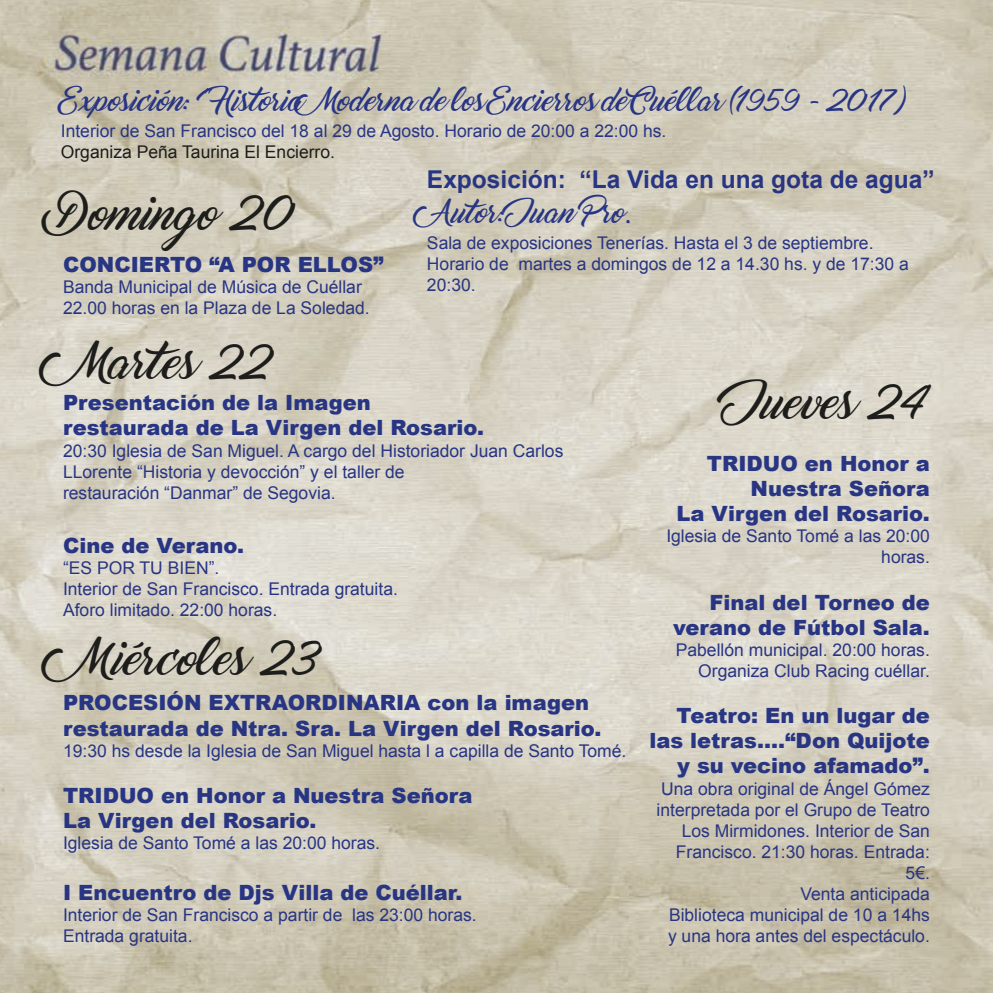
<style>
.page{position:relative;width:993px;height:993px;background:#fff}
.page>*{position:absolute;margin:0;border:0;box-sizing:border-box;transform-origin:0 0}
.t1{font:38.5px "Marguerite";color:#1d1d1b}
.t2{font:24.5px "Marguerite";color:#283583}
.t3{font:700 24.5px "Arial";color:#283583}
.t4{font:900 21px/25.2px "Arial";color:#283583}
.t5{font:17.5px/21px "Arial";color:#283583}
.t6{font:17.5px "Arial";color:#1d1d1b}
</style>
<div class="page">
<img style="left:0;top:0;width:992px;height:992px">
<h2 class="t2" style="left:61px;top:88px;width:846px">Exposición: “Historia Moderna de los Encierros de Cuéllar (1959 - 2017)</h2>
<p class="t5" style="left:61px;top:121px;width:607px">Interior de San Francisco del 18 al 29 de Agosto. Horario de 20:00 a 22:00 hs.</p>
<p class="t6" style="left:61px;top:140px;width:275px">Organiza Peña Taurina El Encierro.</p>
<h1 class="t1" style="left:61px;top:194px;width:237px">Domingo 20</h1>
<p class="t4" style="left:63px;top:251px;width:322px">CONCIERTO “A POR ELLOS”</p>
<p class="t5" style="left:63px;top:276px;width:308px">Banda Municipal de Música de Cuéllar<br>22.00 horas en la Plaza de La Soledad.</p>
<h2 class="t3" style="left:427px;top:163px;width:509px">Exposición: “La Vida en una gota de agua”</h2>
<h2 class="t2" style="left:427px;top:200px;width:208px">Autor: Juan Pro.</h2>
<p class="t5" style="left:427px;top:232px;width:483px">Sala de exposiciones Tenerías. Hasta el 3 de septiembre.<br>Horario de martes a domingos de 12 a 14.30 hs. y de 17:30 a<br>20:30.</p>
<h1 class="t1" style="left:61px;top:343px;width:214px">Martes 22</h1>
<p class="t4" style="left:63px;top:389px;width:422px">Presentación de la Imagen restaurada de La Virgen del Rosario.</p>
<p class="t5" style="left:63px;top:440px;width:501px">20:30 Iglesia de San Miguel. A cargo del Historiador Juan Carlos<br>LLorente “Historia y devocción” y el taller de<br>restauración “Danmar” de Segovia.</p>
<p class="t4" style="left:63px;top:532px;width:182px">Cine de Verano.</p>
<p class="t5" style="left:63px;top:557px;width:336px">“ES POR TU BIEN”.<br>Interior de San Francisco. Entrada gratuita.<br>Aforo limitado. 22:00 horas.</p>
<h1 class="t1" style="left:63px;top:639px;width:260px">Miércoles 23</h1>
<p class="t4" style="left:63px;top:689px;width:540px">PROCESIÓN EXTRAORDINARIA con la imagen restaurada de Ntra. Sra. La Virgen del Rosario.</p>
<p class="t5" style="left:63px;top:740px;width:564px">19:30 hs desde la Iglesia de San Miguel hasta l a capilla de Santo Tomé.</p>
<p class="t4" style="left:63px;top:781px;width:411px">TRIDUO en Honor a Nuestra Señora<br>La Virgen del Rosario.</p>
<p class="t5" style="left:63px;top:832px;width:318px">Iglesia de Santo Tomé a las 20:00 horas.</p>
<p class="t4" style="left:63px;top:878px;width:401px">I Encuentro de Djs Villa de Cuéllar.</p>
<p class="t5" style="left:63px;top:903px;width:415px">Interior de San Francisco a partir de las 23:00 horas.<br>Entrada gratuita.</p>
<h1 class="t1" style="left:734px;top:383px;width:197px">Jueves 24</h1>
<p class="t4" style="left:676px;top:450px;width:255px;text-align:right">TRIDUO en Honor a<br>Nuestra Señora<br>La Virgen del Rosario.</p>
<p class="t5" style="left:666px;top:525px;width:265px;text-align:right">Iglesia de Santo Tomé a las 20:00 horas.</p>
<p class="t4" style="left:673px;top:588px;width:258px;text-align:right">Final del Torneo de verano de Fútbol Sala.</p>
<p class="t5" style="left:675px;top:639px;width:255px;text-align:right">Pabellón municipal. 20:00 horas.<br>Organiza Club Racing cuéllar.</p>
<p class="t4" style="left:649px;top:702px;width:282px;text-align:right">Teatro: En un lugar de las letras....“Don Quijote y su vecino afamado”.</p>
<p class="t5" style="left:656px;top:777px;width:275px;text-align:right">Una obra original de Ángel Gómez interpretada por el Grupo de Teatro<br>Los Mirmidones. Interior de San<br>Francisco. 21:30 horas. Entrada:<br>5€.<br>Venta anticipada<br>Biblioteca municipal de 10 a 14hs y una hora antes del espectáculo.</p>
</div>
